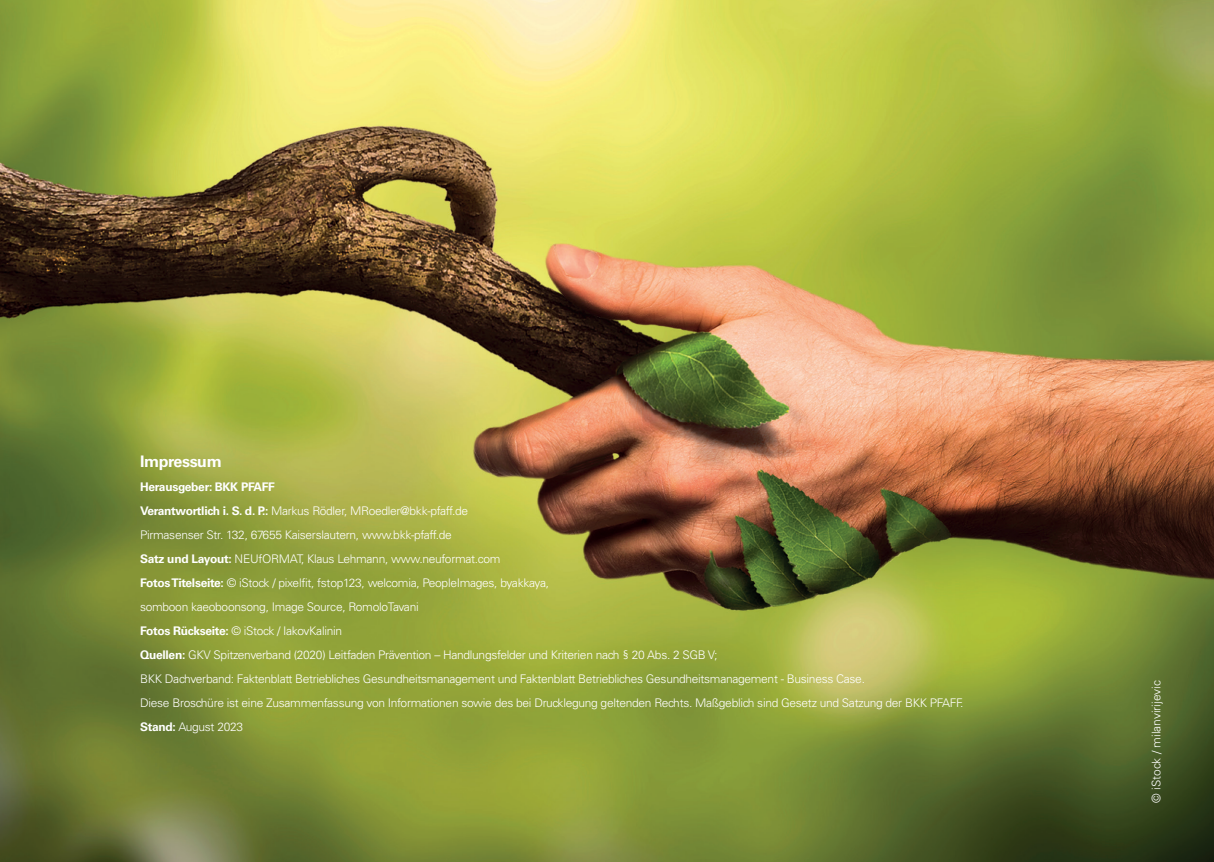
<style>
.page{position:relative;width:1214px;height:862px;background:#fff}
.page>*{position:absolute;margin:0;border:0;box-sizing:border-box;transform-origin:0 0}
.t1{font:700 15.8px "Univers";letter-spacing:-.025em;color:#fff}
.t2{font:300 11.8px/24px "Univers";letter-spacing:-.025em;color:#fff}
.t3{font:300 11.8px "Univers";color:#fff}
.s1{font-weight:700}
</style>
<div class="page">
<img style="left:0;top:0;width:1213px;height:862px">
<h1 class="t1" style="left:140px;top:452px;width:83px">Impressum</h1>
<p class="t2" style="left:140px;top:475px;width:824px"><span class="s1">Herausgeber: BKK PFAFF<br>Verantwortlich i. S. d. P.:</span> Markus Rödler, MRoedler@bkk-pfaff. de<br>Pirmasenser Str. 132, 67655 Kaiserslautern, www. bkk-pfaff. de<br><span class="s1">Satz und Layout:</span> NEUfORMAT, Klaus Lehmann, www. neuformat. com<br><span class="s1">Fotos Titelseite:</span> © iStock / pixelfit, fstop123, welcomia, PeopleImages, byakkaya,<br>somboon kaeoboonsong, Image Source, RomoloTavani<br><span class="s1">Fotos Rückseite:</span> © iStock / IakovKalinin<br><span class="s1">Quellen:</span> GKV Spitzenverband (2020) Leitfaden Prävention – Handlungsfelder und Kriterien nach § 20 Abs. 2 SGB V;<br>BKK Dachverband: Faktenblatt Betriebliches Gesundheitsmanagement und Faktenblatt Betriebliches Gesundheitsmanagement - Business Case.<br>Diese Broschüre ist eine Zusammenfassung von Informationen sowie des bei Drucklegung geltenden Rechts. Maßgeblich sind Gesetz und Satzung der BKK PFAFF.<br><span class="s1">Stand:</span> August 2023</p>
<p class="t3" style="left:1149px;top:803px;width:124px;rotate:-90deg">© iStock / milanvirijevic</p>
</div>
